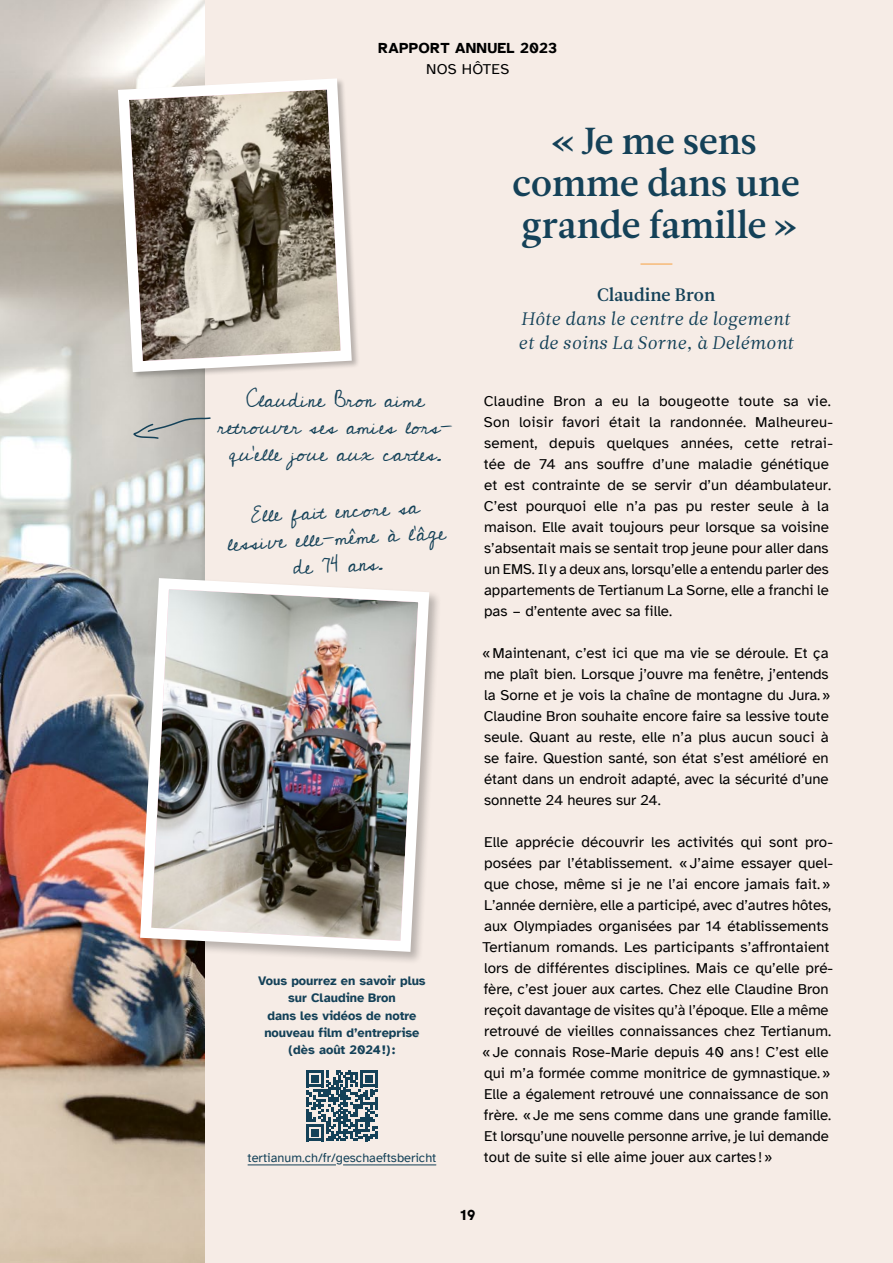
<style>
.page{position:relative;width:893px;height:1263px;background:#f4e8e0}
.page>*{position:absolute;margin:0;border:0;box-sizing:border-box;transform-origin:0 0}
.H1_Titel_25Pt{font:37.5px/42px "Leitura News Roman 3";color:#144158;text-align:center}
.Claudine_Bron{font:21px/27px "Cedarville Cursive";color:#144158;text-align:center}
.Lead{font:18px/24px "Leitura News Italic 1";letter-spacing:.005em;color:#144158;text-align:center}
.Paragraph{font:15px/21px "Atkinson Hyperlegible";color:#000}
.t1{font:700 15px "Atkinson Hyperlegible";letter-spacing:.02em;color:#000}
.Text_zu_QR-Code{font:700 12.75px/17.2px "Atkinson Hyperlegible";color:#144158;text-align:center}
.Text_zu_QR-Code-2{font:12.75px "Atkinson Hyperlegible";color:#144158}
.s1{font-family:"Leitura News Roman 3"}
</style>
<div class="page">
<img style="left:0;top:0;width:204px;height:1263px">
<div style="left:139px;top:577px;width:303px;height:388px;background:#000;opacity:.25"></div>
<img style="left:135px;top:572px;width:300px;height:385px">
<svg style="left:112px;top:73px;width:245px;height:305px;background:#a79f93"></svg>
<svg style="left:306px;top:1070px;width:72px;height:71px"></svg>
<hr style="left:640px;top:264px;width:32px;height:1px;background:#f6a03f">
<svg style="left:132px;top:417px;width:79px;height:23px;background:#b7b8b5"></svg>
<hr style="left:248px;top:1164px;width:88px;height:1px;background:#144158">
<hr style="left:343px;top:1164px;width:93px;height:1px;background:#144158">
<p class="t1" style="left:378px;top:39px;width:181px">RAPPORT ANNUEL 2023</p>
<p class="Paragraph" style="left:426px;top:58px;width:67px">Nos hôtes</p>
<p class="Claudine_Bron" style="left:218px;top:386px;width:237px">Claudine Bron aime retrouver ses amies lors&shy;qu’elle joue aux cartes.</p>
<p class="Claudine_Bron" style="left:225px;top:503px;width:220px;rotate:-3deg">Elle fait encore sa lessive elle-même à l’âge de 74 ans.</p>
<p class="Text_zu_QR-Code" style="left:258px;top:972px;width:169px">Vous pourrez en savoir plus sur Claudine Bron<br>dans les vidéos de notre nouveau film d’entreprise (dès août 2024!):</p>
<p class="Text_zu_QR-Code-2" style="left:248px;top:1150px;width:190px">tertianum.ch/fr/geschaeftsbericht</p>
<p class="H1_Titel_25Pt" style="left:513px;top:120px;width:289px">« Je me sens comme dans une grande famille »</p>
<p class="Lead" style="left:518px;top:283px;width:277px"><span class="s1">Claudine Bron<br></span>Hôte dans le centre de logement et de soins La Sorne, à Delémont</p>
<p class="Paragraph" style="left:484px;top:390px;width:351px">Claudine Bron a eu la bougeotte toute sa vie.<br>Son loisir favori était la randonnée. Malheureu&shy;sement, depuis quelques années, cette retrai&shy;tée de 74 ans souffre d’une maladie génétique et est contrainte de se servir d’un déambulateur.<br>C’est pourquoi elle n’a pas pu rester seule à la maison. Elle avait toujours peur lorsque sa voisine s’absentait mais se sentait trop jeune pour aller dans un EMS. Il y a deux ans, lorsqu’elle a entendu parler des appartements de Tertianum La Sorne, elle a franchi le pas – d’entente avec sa fille.</p>
<p class="Paragraph" style="left:482px;top:642px;width:350px">«Maintenant, c’est ici que ma vie se déroule. Et ça me plaît bien. Lorsque j’ouvre ma fenêtre, j’entends la Sorne et je vois la chaîne de montagne du Jura.» Claudine Bron souhaite encore faire sa lessive toute seule. Quant au reste, elle n’a plus aucun souci à se faire. Question santé, son état s’est amélioré en étant dans un endroit adapté, avec la sécurité d’une sonnette 24 heures sur 24.</p>
<p class="Paragraph" style="left:482px;top:831px;width:352px">Elle apprécie découvrir les activités qui sont pro&shy;posées par l’établissement. «J’aime essayer quel&shy;que chose, même si je ne l’ai encore jamais fait.» L’année dernière, elle a participé, avec d’autres hôtes, aux Olympiades organisées par 14 établissements Tertianum romands. Les participants s’affrontaient lors de différentes disciplines. Mais ce qu’elle pré&shy;fère, c’est jouer aux cartes. Chez elle Claudine Bron reçoit davantage de visites qu’à l’époque. Elle a même retrouvé de vieilles connaissances chez Tertianum. «Je connais Rose-Marie depuis 40 ans ! C’est elle qui m’a formée comme monitrice de gymnastique.» Elle a également retrouvé une connaissance de son frère. «Je me sens comme dans une grande famille.<br>Et lorsqu’une nouvelle personne arrive, je lui demande tout de suite si elle aime jouer aux cartes !»</p>
<p class="t1" style="left:460px;top:1206px;width:17px">19</p>
</div>
